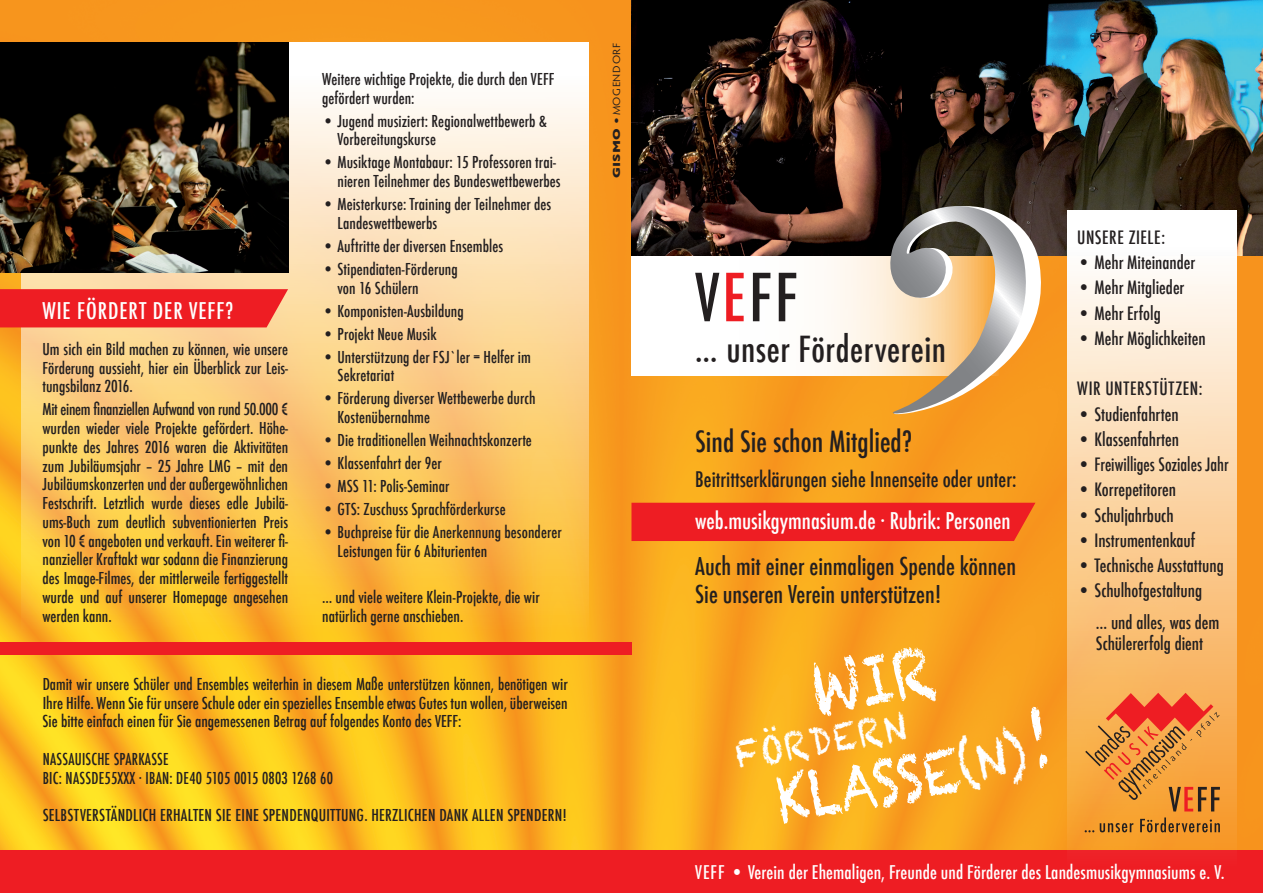
<style>
.page{position:relative;width:1263px;height:893px;background:#fff}
.page>*{position:absolute;margin:0;border:0;box-sizing:border-box;transform-origin:0 0}
.t1{font:500 condensed 64.35px "Futura";color:#231f20}
.t2{font:61.5px "Chalkduster";color:#fff;scale:.8 1}
.t3{font:38.25px "Chalkduster";color:#fff;scale:.8 1}
.t4{font:500 condensed 35.1px "Futura";letter-spacing:.015em;color:#231f20}
.t5{font:500 condensed 28.5px "Futura";color:#231f20}
.t6{font:500 condensed 24px/28.8px "Futura";color:#231f20}
.t7{font:500 condensed 22.5px "Futura";color:#fff}
.t8{font:500 condensed 22.5px "Futura";letter-spacing:.04em;color:#fff}
.t9{font:500 condensed 21px "Futura";color:#231f20}
.t10{font:500 condensed 18.45px "Futura";letter-spacing:.005em;color:#fff}
.t11{font:500 condensed 18px/31.2px "Futura";color:#231f20}
.t12{font:500 condensed 18px "Futura";letter-spacing:.045em;color:#231f20}
.t13{font:500 condensed 16.05px/18.8px "Futura";letter-spacing:.005em;color:#231f20}
.t14{font:500 condensed 16.05px/18.8px "Futura";letter-spacing:.005em;color:#231f20;scale:.94 1}
.t15{font:10.5px "Hypatia Sans Pro";letter-spacing:.055em;color:#231f20;scale:1.1 1}
.s1{font-family:"Gill Sans";font-weight:700}
.s2{color:#ee1d23}
.s3{font-size:51.6px}
.s4{font-size:72.3px}
</style>
<div class="page">
<img style="left:0;top:0;width:1263px;height:850px">
<svg style="left:631px;top:255px;width:256px;height:120px"></svg>
<div style="left:0;top:642px;width:631px;height:13px;background:#ee1d23"></div>
<img style="left:902px;top:0;width:361px;height:255px">
<div style="left:0;top:850px;width:1263px;height:43px;background:#ee1d23"></div>
<div style="left:631px;top:503px;width:404px;height:38px;background:#ee1d23"></div>
<svg style="left:1067px;top:210px;width:170px;height:640px"></svg>
<svg style="left:21px;top:43px;width:568px;height:593px;background:#fbd182"></svg>
<img style="left:631px;top:0;width:271px;height:255px">
<svg style="left:1085px;top:817px;width:135px;height:15px;background:#c5802a"></svg>
<svg style="left:1085px;top:693px;width:135px;height:118px;background:#e6883d"></svg>
<svg style="left:887px;top:201px;width:162px;height:214px;background:#c5a57c"></svg>
<img style="left:0;top:43px;width:288px;height:229px">
<div style="left:0;top:289px;width:288px;height:38px;background:#ee1d23"></div>
<svg style="left:809px;top:644px;width:129px;height:74px;background:#f9a41e"></svg>
<h3 class="t8" style="left:43px;top:296px;width:192px">WIE FÖRDERT DER VEFF?</h3>
<p class="t13" style="left:43px;top:340px;width:247px;text-align:justify">Um sich ein Bild machen zu können, wie unsere Förderung aussieht, hier ein Überblick zur Leis&shy;tungsbilanz 2016.</p>
<p class="t13" style="left:43px;top:400px;width:247px;text-align:justify">Mit einem finanziellen Aufwand von rund 50.000 € wurden wieder viele Projekte gefördert. Höhe&shy;punkte des Jahres 2016 waren die Aktivitäten zum Jubiläumsjahr – 25 Jahre LMG – mit den Jubiläumskonzerten und der außergewöhnlichen Festschrift. Letztlich wurde dieses edle Jubilä&shy;ums-Buch zum deutlich subventionierten Preis von 10 € angeboten und verkauft. Ein weiterer fi&shy;nanzieller Kraftakt war sodann die Finanzierung des Image-Filmes, der mittlerweile fertiggestellt wurde und auf unserer Homepage angesehen werden kann.</p>
<p class="t13" style="left:322px;top:70px;width:234px">Weitere wichtige Projekte, die durch den VEFF gefördert wurden:</p>
<p class="t13" style="left:338px;top:111px;width:211px;text-indent:-15px">• Jugend musiziert: Regionalwettbewerb &amp;<br>Vorbereitungskurse</p>
<p class="t13" style="left:322px;top:153px;width:240px;text-align:right">• Musiktage Montabaur: 15 Professoren trai&shy;nieren Teilnehmer des Bundeswettbewerbes</p>
<p class="t13" style="left:338px;top:195px;width:215px;text-indent:-15px">• Meisterkurse: Training der Teilnehmer des<br>Landeswettbewerbs</p>
<p class="t13" style="left:322px;top:237px;width:182px">• Auftritte der diversen Ensembles</p>
<p class="t13" style="left:338px;top:260px;width:122px;text-indent:-15px">• Stipendiaten-Förderung von 16 Schülern</p>
<p class="t13" style="left:322px;top:301px;width:143px">• Komponisten-Ausbildung</p>
<p class="t13" style="left:322px;top:324px;width:116px">• Projekt Neue Musik</p>
<p class="t13" style="left:338px;top:347px;width:195px;text-indent:-15px">• Unterstützung der FSJ`ler = Helfer im<br>Sekretariat</p>
<p class="t13" style="left:338px;top:389px;width:200px;text-indent:-15px">• Förderung diverser Wettbewerbe durch<br>Kostenübernahme</p>
<p class="t13" style="left:322px;top:431px;width:211px">• Die traditionellen Weihnachtskonzerte</p>
<p class="t13" style="left:322px;top:454px;width:121px">• Klassenfahrt der 9er</p>
<p class="t13" style="left:322px;top:477px;width:129px">• MSS 11: Polis-Seminar</p>
<p class="t13" style="left:322px;top:500px;width:185px">• GTS: Zuschuss Sprachförderkurse</p>
<p class="t13" style="left:338px;top:523px;width:226px;text-indent:-15px">• Buchpreise für die Anerkennung besonderer<br>Leistungen für 6 Abiturienten</p>
<p class="t13" style="left:322px;top:588px;width:219px">… und viele weitere Klein-Projekte, die wir natürlich gerne anschieben.</p>
<p class="t13" style="left:43px;top:675px;width:526px;text-align:justify">Damit wir unsere Schüler und Ensembles weiterhin in diesem Maße unterstützen können, benötigen wir Ihre Hilfe. Wenn Sie für unsere Schule oder ein spezielles Ensemble etwas Gutes tun wollen, überweisen Sie bitte einfach einen für Sie angemessenen Betrag auf folgendes Konto des VEFF:</p>
<p class="t14" style="left:43px;top:750px;width:310px">Nassauische Sparkasse<br>BIC: NASSDE55XXX · IBAN: DE40 5105 0015 0803 1268 60</p>
<p class="t13" style="left:43px;top:806px;width:200px">Selbstverständ lich erhalten Sie eine</p>
<p class="t13" style="left:263px;top:806px;width:21px">Spenden</p>
<p class="t13" style="left:311px;top:806px;width:217px">quittung. Herzlichen Dank allen Spende</p>
<p class="t13" style="left:548px;top:806px;width:21px">rn!</p>
<p class="t15" style="left:609px;top:178px;width:124px;rotate:-90deg"><span class="s1">GISMO •</span> MOGENDORF</p>
<h1 class="t1" style="left:695px;top:256px;width:104px">V<span class="s2">E</span>FF</h1>
<h3 class="t4" style="left:695px;top:327px;width:252px">… unser Förderverein</h3>
<h3 class="t5" style="left:695px;top:423px;width:219px">Sind Sie schon Mitglied?</h3>
<h3 class="t9" style="left:695px;top:466px;width:323px">Beitrittserklärungen siehe Innenseite oder unter:</h3>
<h3 class="t7" style="left:695px;top:507px;width:317px">web.musikgymnasium.de · Rubrik: Personen</h3>
<h3 class="t6" style="left:695px;top:551px;width:322px">Auch mit einer einmaligen Spende können<br>Sie unseren Verein unterstützen!</h3>
<h2 class="t2" style="left:771px;top:765px;width:351px;rotate:-10deg">KLASSE<span class="s3">(N)</span> <span class="s4">!</span></h2>
<h3 class="t3" style="left:732px;top:733px;width:216px;rotate:-10deg">FÖRDERN</h3>
<p class="t11" style="left:1077px;top:222px;width:9px">Unse</p>
<p class="t11" style="left:1109px;top:222px;width:58px">re Ziele:</p>
<p class="t11" style="left:1077px;top:247px;width:120px">• Mehr Miteinander</p>
<p class="t11" style="left:1077px;top:272px;width:109px">• Mehr Mitglieder</p>
<p class="t11" style="left:1077px;top:297px;width:85px">• Mehr Erfolg</p>
<p class="t11" style="left:1077px;top:323px;width:130px">• Mehr Möglichkeiten</p>
<p class="t12" style="left:1077px;top:377px;width:127px">Wir unterstützen:</p>
<p class="t11" style="left:1077px;top:398px;width:103px">• Studienfahrten</p>
<p class="t11" style="left:1077px;top:424px;width:103px">• Klassenfahrten</p>
<p class="t11" style="left:1077px;top:449px;width:153px">• Freiwilliges Soziales Jahr</p>
<p class="t11" style="left:1077px;top:474px;width:100px">• Korrepetitoren</p>
<p class="t11" style="left:1077px;top:499px;width:98px">• Schuljahrbuch</p>
<p class="t11" style="left:1077px;top:525px;width:120px">• Instrumentenkauf</p>
<p class="t11" style="left:1077px;top:550px;width:148px">• Technische Ausstattung</p>
<p class="t11" style="left:1096px;top:575px;width:125px;text-indent:-19px">• Schulhofgestaltung<br>… und alles, was dem</p>
<p class="t11" style="left:1096px;top:627px;width:109px">Schülererfolg dient</p>
<p class="t10" style="left:695px;top:860px;width:531px">VEFF • Verein der Ehemaligen, Freunde und Förderer des Landesmusikgymnasiums e. V.</p>
</div>
